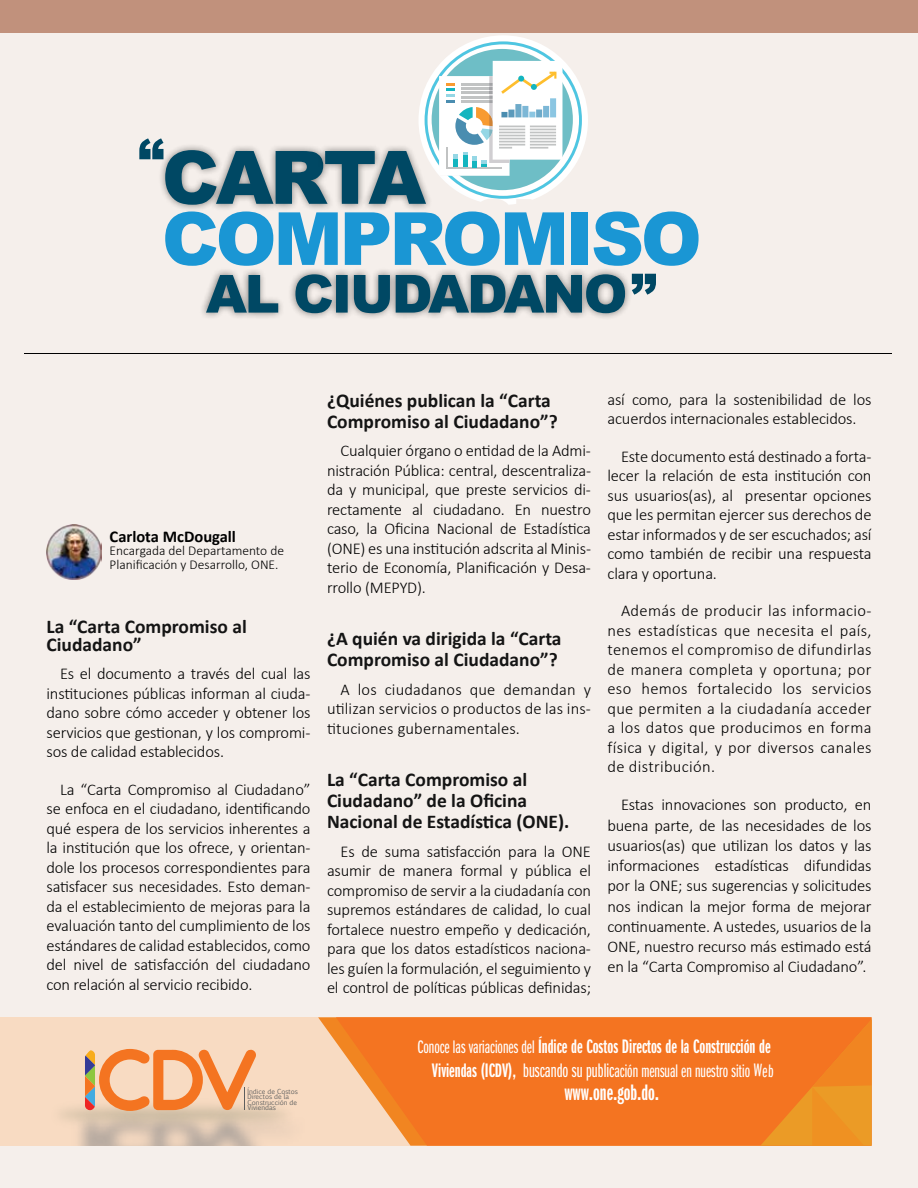
<style>
.page{position:relative;width:918px;height:1188px;background:#f5efeb}
.page>*{position:absolute;margin:0;border:0;box-sizing:border-box;transform-origin:0 0}
.t1{font:900 52.5px "Arial";color:#004864}
.t2{font:23.25px "Franklin Got Itc DOT Dem Ext Com";color:#fff}
.t3{font:20.25px "Franklin Got Itc DOT Dem Ext Com";color:#fff}
.t4{font:700 19.5px/21px "Calibri";color:#141414}
.t5{font:18.9px "Franklin Got Itc DOT Boo Ext Com";color:#fff}
.t6{font:300 16.5px/19.5px "Calibri";letter-spacing:-.01em;color:#000;text-align:justify}
.t7{font:700 16.5px "Calibri";color:#000}
.t8{font:300 13.5px/13.5px "Calibri";color:#000}
.t9{font:6.6px/5.4px "Euphemia CAS";color:#5d5e5e}
.s1{font-family:"Franklin Got Itc DOT Boo Ext Com";font-size:18.9px}
.s2{font-family:"Franklin Got Itc DOT Dem Ext Com";font-size:20.25px}
.s3{font-size:20.25px}
</style>
<div class="page">
<img style="left:47px;top:525px;width:55px;height:55px">
<div style="left:0;top:0;width:918px;height:32px;background:#c1917c"></div>
<hr style="left:24px;top:353px;width:868px;height:1px;background:#000">
<svg style="left:165px;top:212px;width:108px;height:54px"></svg>
<svg style="left:279px;top:212px;width:59px;height:53px"></svg>
<svg style="left:345px;top:212px;width:44px;height:53px"></svg>
<svg style="left:395px;top:211px;width:169px;height:55px"></svg>
<div style="left:572px;top:212px;width:16px;height:53px;background:#1a96d4"></div>
<svg style="left:594px;top:211px;width:105px;height:55px"></svg>
<img style="left:474px;top:35px;width:114px;height:115px">
<div style="left:158px;top:143px;width:66px;height:69px;background:#000;opacity:.48"></div>
<div style="left:209px;top:143px;width:71px;height:69px;background:#000;opacity:.48"></div>
<div style="left:268px;top:143px;width:66px;height:69px;background:#000;opacity:.48"></div>
<div style="left:317px;top:143px;width:66px;height:69px;background:#000;opacity:.48"></div>
<div style="left:362px;top:143px;width:71px;height:69px;background:#000;opacity:.48"></div>
<svg style="left:165px;top:41px;width:417px;height:164px"></svg>
<div style="left:199px;top:267px;width:434px;height:54px;background:#000;opacity:.48"></div>
<svg style="left:206px;top:274px;width:419px;height:39px"></svg>
<svg style="left:0;top:1017px;width:872px;height:129px;fill:#f8dbc2"></svg>
<svg style="left:336px;top:1017px;width:536px;height:129px;fill:#f47421"></svg>
<img style="left:339px;top:1065px;width:10px;height:81px">
<svg style="left:85px;top:1049px;width:171px;height:62px"></svg>
<svg style="left:754px;top:1019px;width:118px;height:127px"></svg>
<h1 class="t1" style="left:138px;top:120px;width:28px">“</h1>
<h1 class="t1" style="left:630px;top:255px;width:28px">”</h1>
<p class="t7" style="left:110px;top:525px;width:128px">Carlota McDougall</p>
<p class="t8" style="left:110px;top:544px;width:176px">Encargada del Departamento de<br>Planificación y Desarrollo, ONE.</p>
<p class="t4" style="left:46px;top:617px;width:202px;line-height:18px">La “Carta Compromiso al<br>Ciudadano”</p>
<p class="t6" style="left:47px;top:664px;width:266px;text-indent:13px">Es el documento a través del cual las instituciones públicas informan al ciuda&shy;dano sobre cómo acceder y obtener los servicios que gestionan, y los compromi&shy;sos de calidad establecidos.</p>
<p class="t6" style="left:47px;top:779px;width:266px;text-indent:13px">La “Carta Compromiso al Ciudadano” se enfoca en el ciudadano, identificando qué espera de los servicios inherentes a la institución que los ofrece, y orientan&shy;dole los procesos correspondientes para satisfacer sus necesidades. Esto deman&shy;da el establecimiento de mejoras para la evaluación tanto del cumplimiento de los estándares de calidad establecidos, como del nivel de satisfacción del ciudadano con relación al servicio recibido.</p>
<p class="t9" style="left:248px;top:1089px;width:52px">Índice de Costos<br>Directos de la<br>Construcción de<br>Viviendas</p>
<p class="t4" style="left:327px;top:390px;width:232px">¿Quiénes publican la “Carta<br>Compromiso al Ciudadano”?</p>
<p class="t6" style="left:327px;top:441px;width:266px;text-indent:13px">Cualquier órgano o entidad de la Admi&shy;nistración Pública: central, descentraliza&shy;da y municipal, que preste servicios di&shy;rectamente al ciudadano. En nuestro caso, la Oficina Nacional de Estadística (ONE) es una institución adscrita al Minis&shy;terio de Economía, Planificación y Desa&shy;rrollo (MEPYD).</p>
<p class="t4" style="left:327px;top:628px;width:236px">¿A quién va dirigida la “Carta<br>Compromiso al Ciudadano”?</p>
<p class="t6" style="left:327px;top:679px;width:266px;text-indent:13px">A los ciudadanos que demandan y utilizan servicios o productos de las ins&shy;tituciones gubernamentales.</p>
<p class="t4" style="left:327px;top:769px;width:244px">La “Carta Compromiso al<br>Ciudadano” de la Oficina<br>Nacional de Estadística (ONE).</p>
<p class="t6" style="left:327px;top:841px;width:266px;text-indent:13px">Es de suma satisfacción para la ONE asumir de manera formal y pública el compromiso de servir a la ciudadanía con supremos estándares de calidad, lo cual fortalece nuestro empeño y dedicación, para que los datos estadísticos naciona&shy;les guíen la formulación, el seguimiento y el control de políticas públicas definidas;</p>
<p class="t6" style="left:608px;top:389px;width:266px">así como, para la sostenibilidad de los acuerdos internacionales establecidos.</p>
<p class="t6" style="left:608px;top:446px;width:266px;text-indent:13px">Este documento está destinado a forta&shy;lecer la relación de esta institución con sus usuarios(as), al presentar opciones que les permitan ejercer sus derechos de estar informados y de ser escuchados; así como también de recibir una respuesta clara y oportuna.</p>
<p class="t6" style="left:608px;top:601px;width:266px;text-indent:13px">Además de producir las informacio&shy;nes estadísticas que necesita el país, tenemos el compromiso de difundirlas de manera completa y oportuna; por eso hemos fortalecido los servicios que permiten a la ciudadanía acceder a los datos que producimos en forma física y digital, y por diversos canales de distribución.</p>
<p class="t6" style="left:608px;top:795px;width:266px;line-height:20.2px;text-indent:13px">Estas innovaciones son producto, en buena parte, de las necesidades de los usuarios(as) que utilizan los datos y las informaciones estadísticas difundidas por la ONE; sus sugerencias y solicitudes nos indican la mejor forma de mejorar continuamente. A ustedes, usuarios de la ONE, nuestro recurso más estimado está en la “Carta Compromiso al Ciudadano”.</p>
<p class="t3" style="left:418px;top:1036px;width:355px"><span class="s1">Conoce las variaciones del</span> Índice de Costos Directos de la Construcción de</p>
<p class="t5" style="left:432px;top:1060px;width:320px"><span class="s2">Viviendas (ICDV),</span> <span class="s3">buscando su public</span>ación mensual en nuestro sitio</p>
<h2 class="t2" style="left:564px;top:1080px;width:96px">www.one.gob.do.</h2>
</div>
